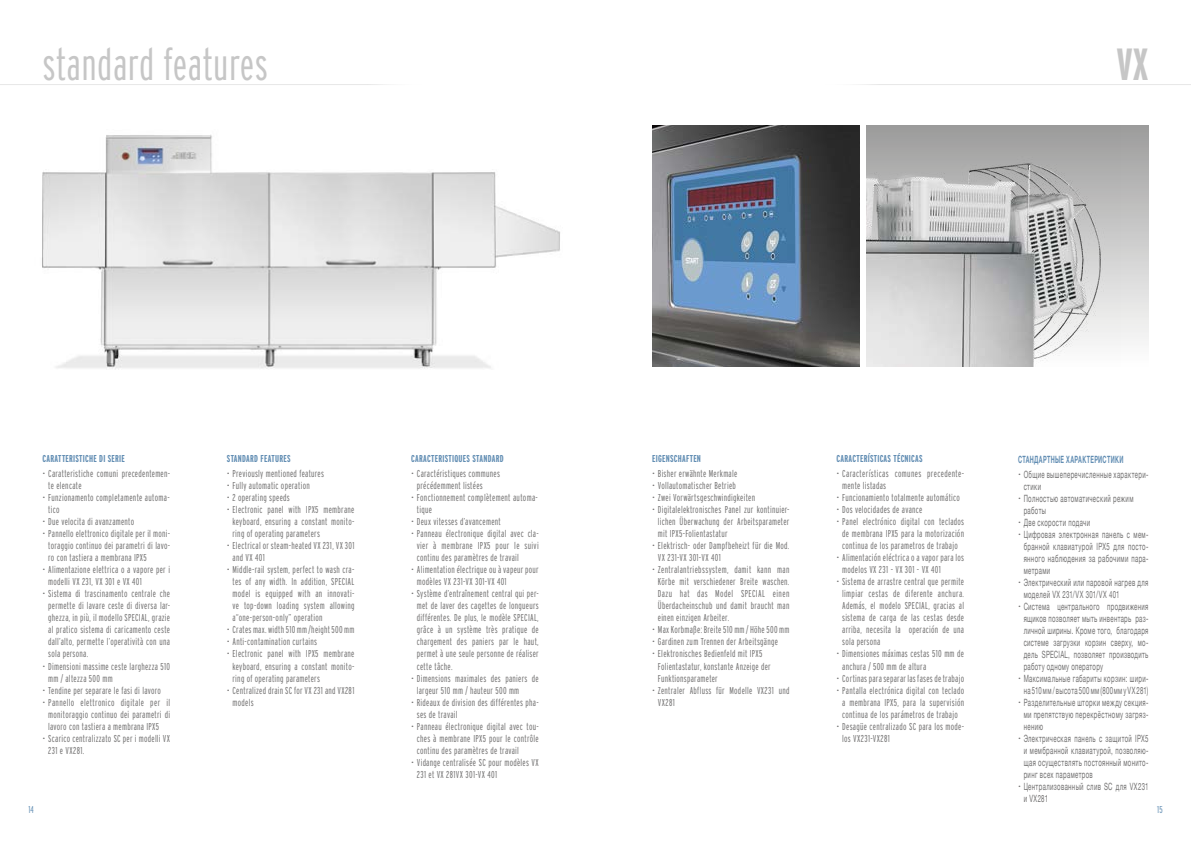
<style>
.page{position:relative;width:1191px;height:842px;background:#fff}
.page>*{position:absolute;margin:0;border:0;box-sizing:border-box;transform-origin:0 0}
.t1{font:300 extra-condensed 45px "Interstate";letter-spacing:.01em;color:#c6c6c6}
.t2{font:700 extra-condensed 45px "Interstate";color:#c6c6c6}
.t3{font:300 extra-condensed 10px/12px "Interstate";letter-spacing:.025em;color:#706f6f}
.t4{font:10px/12px "Helvetica Neue";letter-spacing:.06em;color:#706f6f;scale:.6 1}
.t5{font:700 extra-condensed 10px "Interstate";letter-spacing:.025em;color:#618db3}
.t6{font:700 10px "Helvetica Neue";letter-spacing:.055em;color:#618db3;scale:.55 1}
.t7{font:300 extra-condensed 10px "Interstate";color:#618db3}
.s1{font-family:"Interstate";font-weight:300;font-stretch:extra-condensed}
</style>
<div class="page">
<hr style="left:0;top:84px;width:425px;height:1px;background:#c6c6c6">
<div style="left:866px;top:126px;width:282px;height:241px;background:linear-gradient(to bottom,#9e9e9d,#fff)"></div>
<img style="left:866px;top:126px;width:254px;height:241px">
<hr style="left:822px;top:84px;width:369px;height:1px;background:#c6c6c6">
<img style="left:652px;top:126px;width:207px;height:241px">
<img style="left:42px;top:135px;width:518px;height:234px">
<h1 class="t1" style="left:43px;top:39px;width:227px">standard features</h1>
<h1 class="t2" style="left:1116px;top:39px;width:33px">VX</h1>
<p class="t5" style="left:43px;top:453px;width:84px">CARATTERISTICHE DI SERIE</p>
<p class="t3" style="left:48px;top:467px;width:123px;text-indent:-6px">• Caratteristiche comuni precedentemen&shy;te elencate</p>
<p class="t3" style="left:48px;top:491px;width:123px;text-indent:-6px">• Funzionamento completamente automa&shy;tico</p>
<p class="t3" style="left:43px;top:515px;width:93px">• Due velocita di avanzamento</p>
<p class="t3" style="left:48px;top:527px;width:123px;text-align:justify;text-indent:-6px">• Pannello elettronico digitale per il moni&shy;toraggio continuo dei parametri di lavo&shy;ro con tastiera a membrana IPX5</p>
<p class="t3" style="left:48px;top:563px;width:123px;text-indent:-6px">• Alimentazione elettrica o a vapore per i modelli VX 231, VX 301 e VX 401</p>
<p class="t3" style="left:48px;top:588px;width:123px;text-align:justify;text-indent:-6px">• Sistema di trascinamento centrale che permette di lavare ceste di diversa lar&shy;ghezza, in più, il modello SPECIAL, grazie al pratico sistema di caricamento ceste dall’alto, permette l’operatività con una sola persona.</p>
<p class="t3" style="left:48px;top:660px;width:123px;text-indent:-6px">• Dimensioni massime ceste larghezza 510 mm / altezza 500 mm</p>
<p class="t3" style="left:43px;top:684px;width:120px">• Tendine per separare le fasi di lavoro</p>
<p class="t3" style="left:43px;top:696px;width:129px;text-align:center">• Pannello elettronico digitale per il monitoraggio continuo dei parametri di lavoro con tastiera a membrana IPX5</p>
<p class="t3" style="left:48px;top:732px;width:123px;text-indent:-6px">• Scarico centralizzato SC per i modelli VX<br>231 e VX281.</p>
<p class="t5" style="left:227px;top:453px;width:65px">STANDARD FEATURES</p>
<p class="t3" style="left:227px;top:467px;width:99px">• Previously mentioned features</p>
<p class="t3" style="left:227px;top:479px;width:84px">• Fully automatic operation</p>
<p class="t3" style="left:227px;top:491px;width:64px">• 2 operating speeds</p>
<p class="t3" style="left:232px;top:503px;width:123px;text-align:justify;text-indent:-6px">• Electronic panel with IPX5 membrane keyboard, ensuring a constant monito&shy;ring of operating parameters</p>
<p class="t3" style="left:232px;top:539px;width:123px;text-indent:-6px">• Electrical or steam-heated VX 231, VX 301 and VX 401</p>
<p class="t3" style="left:232px;top:563px;width:123px;text-align:justify;text-indent:-6px">• Middle-rail system, perfect to wash cra&shy;tes of any width. In addition, SPECIAL model is equipped with an innovati&shy;ve top-down loading system allowing a“one-person-only” operation</p>
<p class="t3" style="left:227px;top:624px;width:129px">• Crates max. width 510 mm /height 500 mm</p>
<p class="t3" style="left:227px;top:636px;width:92px">• Anti-contamination curtains</p>
<p class="t3" style="left:232px;top:648px;width:123px;text-align:justify;text-indent:-6px">• Electronic panel with IPX5 membrane keyboard, ensuring a constant monito&shy;ring of operating parameters</p>
<p class="t3" style="left:232px;top:684px;width:123px;text-indent:-6px">• Centralized drain SC for VX 231 and VX281 models</p>
<p class="t5" style="left:411px;top:453px;width:94px">CARACTERISTIQUES STANDARD</p>
<p class="t3" style="left:417px;top:467px;width:85px;text-indent:-6px">• Caractéristiques communes précédemment listées</p>
<p class="t3" style="left:417px;top:491px;width:123px;text-indent:-6px">• Fonctionnement complètement automa&shy;tique</p>
<p class="t3" style="left:411px;top:515px;width:91px">• Deux vitesses d’avancement</p>
<p class="t3" style="left:417px;top:527px;width:123px;text-align:justify;text-indent:-6px">• Panneau électronique digital avec cla&shy;vier à membrane IPX5 pour le suivi continu des paramètres de travail</p>
<p class="t3" style="left:417px;top:563px;width:123px;text-indent:-6px">• Alimentation électrique ou à vapeur pour modèles VX 231-VX 301-VX 401</p>
<p class="t3" style="left:417px;top:588px;width:123px;text-align:justify;text-indent:-6px">• Système d’entraînement central qui per&shy;met de laver des cagettes de longueurs différentes. De plus, le modèle SPECIAL, grâce à un système très pratique de chargement des paniers par le haut, permet à une seule personne de réaliser cette tâche.</p>
<p class="t3" style="left:417px;top:672px;width:123px;text-indent:-6px">• Dimensions maximales des paniers de largeur 510 mm / hauteur 500 mm</p>
<p class="t3" style="left:417px;top:696px;width:123px;text-indent:-6px">• Rideaux de division des différentes pha&shy;ses de travail</p>
<p class="t3" style="left:417px;top:720px;width:123px;text-align:justify;text-indent:-6px">• Panneau électronique digital avec tou&shy;ches à membrane IPX5 pour le contrôle continu des paramètres de travail</p>
<p class="t3" style="left:417px;top:756px;width:123px;text-indent:-6px">• Vidange centralisée SC pour modèles VX<br>231 et VX 281VX 301-VX 401</p>
<p class="t5" style="left:652px;top:453px;width:50px">EIGENSCHAFTEN</p>
<p class="t3" style="left:652px;top:467px;width:87px">• Bisher erwähnte Merkmale</p>
<p class="t3" style="left:652px;top:479px;width:85px">• Vollautomatischer Betrieb</p>
<p class="t3" style="left:652px;top:491px;width:104px">• Zwei Vorwärtsgeschwindigkeiten</p>
<p class="t3" style="left:658px;top:503px;width:133px;text-align:justify;text-indent:-6px">• Digitalelektronisches Panel zur kontinuier&shy;lichen Überwachung der Arbeitsparameter mit IPX5-Folientastatur</p>
<p class="t3" style="left:658px;top:539px;width:133px;text-indent:-6px">• Elektrisch- oder Dampfbeheizt für die Mod.<br>VX 231-VX 301-VX 401</p>
<p class="t3" style="left:658px;top:563px;width:133px;text-align:justify;text-indent:-6px">• Zentralantriebssystem, damit kann man Körbe mit verschiedener Breite waschen.<br>Dazu hat das Model SPECIAL einen Überdacheinschub und damit braucht man einen einzigen Arbeiter.</p>
<p class="t3" style="left:652px;top:624px;width:139px">• Max Korbmaße: Breite 510 mm / Höhe 500 mm</p>
<p class="t3" style="left:652px;top:636px;width:127px">• Gardinen zum Trennen der Arbeitsgänge</p>
<p class="t3" style="left:658px;top:648px;width:114px;text-indent:-6px">• Elektronisches Bedienfeld mit IPX5<br>Folientastatur, konstante Anzeige der<br>Funktionsparameter</p>
<p class="t3" style="left:658px;top:684px;width:133px;text-indent:-6px">• Zentraler Abfluss für Modelle VX231 und<br>VX281</p>
<p class="t5" style="left:836px;top:453px;width:88px">CARACTERÍSTICAS TÉCNICAS</p>
<p class="t3" style="left:842px;top:467px;width:123px;text-indent:-6px">• Características comunes precedente&shy;mente listadas</p>
<p class="t3" style="left:836px;top:491px;width:125px">• Funcionamiento totalmente automático</p>
<p class="t3" style="left:836px;top:503px;width:87px">• Dos velocidades de avance</p>
<p class="t3" style="left:836px;top:515px;width:129px;text-align:center">• Panel electrónico digital con teclados de membrana IPX5 para la motorización continua de los parametros de trabajo</p>
<p class="t3" style="left:842px;top:551px;width:123px;text-indent:-6px">• Alimentación eléctrica o a vapor para los modelos VX 231 - VX 301 - VX 401</p>
<p class="t3" style="left:842px;top:575px;width:123px;text-align:justify;text-indent:-6px">• Sistema de arrastre central que permite limpiar cestas de diferente anchura.<br>Además, el modelo SPECIAL, gracias al sistema de carga de las cestas desde arriba, necesita la operación de una sola persona</p>
<p class="t3" style="left:842px;top:648px;width:123px;text-indent:-6px">• Dimensiones máximas cestas 510 mm de anchura / 500 mm de altura</p>
<p class="t3" style="left:836px;top:672px;width:129px">• Cortinas para separar las fases de trabajo</p>
<p class="t3" style="left:836px;top:684px;width:129px;text-align:center">• Pantalla electrónica digital con teclado a membrana IPX5, para la supervisión continua de los parámetros de trabajo</p>
<p class="t3" style="left:842px;top:720px;width:123px;text-indent:-6px">• Desagüe centralizado SC para los mode&shy;los VX231-VX281</p>
<p class="t6" style="left:1018px;top:452px;width:193px">СТАНДАРТНЫЕ ХАРАКТЕРИСТИКИ</p>
<p class="t4" style="left:1023px;top:469px;width:209px;text-indent:-6px"><span class="s1">•</span> Общие вышеперечисленные характери&shy;стики</p>
<p class="t4" style="left:1023px;top:493px;width:184px;text-indent:-6px"><span class="s1">•</span> Полностью автоматический режим работы</p>
<p class="t4" style="left:1018px;top:517px;width:122px"><span class="s1">•</span> Две скорости подачи</p>
<p class="t4" style="left:1023px;top:529px;width:209px;text-align:justify;text-indent:-6px"><span class="s1">•</span> Цифровая электронная панель с мем&shy;бранной клавиатурой IPX5 для посто&shy;янного наблюдения за рабочими пара&shy;метрами</p>
<p class="t4" style="left:1023px;top:577px;width:209px;text-indent:-6px"><span class="s1">•</span> Электрический или паровой нагрев для моделей VX 231/VX 301/VX 401</p>
<p class="t4" style="left:1023px;top:601px;width:209px;text-align:justify;text-indent:-6px"><span class="s1">•</span> Система центрального продвижения ящиков позволяет мыть инвентарь раз&shy;личной ширины. Кроме того, благодаря системе загрузки корзин сверху, мо&shy;дель SPECIAL, позволяет производить работу одному оператору</p>
<p class="t4" style="left:1018px;top:673px;width:219px;text-align:center"><span class="s1">•</span> Максимальные габариты корзин: шири&shy;на 510 мм / высота 500 мм (800мм у VX 281)</p>
<p class="t4" style="left:1023px;top:697px;width:209px;text-align:justify;text-indent:-6px"><span class="s1">•</span> Разделительные шторки между секция&shy;ми препятствую перекрёстному загряз&shy;нению</p>
<p class="t4" style="left:1023px;top:733px;width:209px;text-align:justify;text-indent:-6px"><span class="s1">•</span> Электрическая панель с защитой IPX5 и мембранной клавиатурой, позволяю&shy;щая осуществлять постоянный монито&shy;ринг всех параметров</p>
<p class="t4" style="left:1023px;top:781px;width:209px;text-indent:-6px"><span class="s1">•</span> Централизованный слив SC для VX231 и VX281</p>
<p class="t7" style="left:28px;top:804px;width:7px">14</p>
<p class="t7" style="left:1157px;top:804px;width:7px">15</p>
</div>
